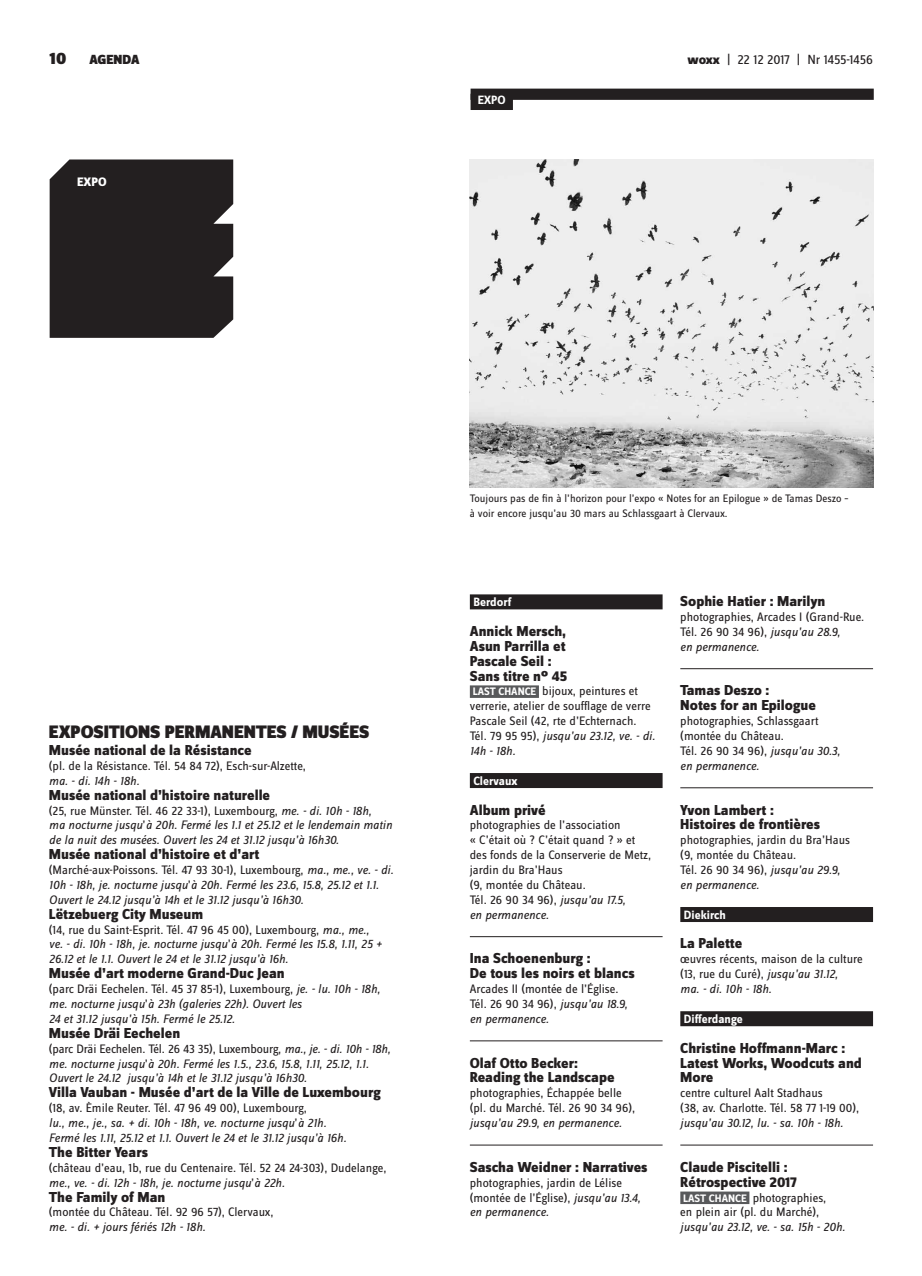
<style>
.page{position:relative;width:922px;height:1276px;background:#fff}
.page>*{position:absolute;margin:0;border:0;box-sizing:border-box;transform-origin:0 0}
.t1{font:900 18.75px "Zine Sans Dis";color:#231f20}
.t2{font:900 17.5px "Zine Sans Dis";color:#231f20}
.t3{font:800 15px/14.9px "Zine Sans Dis";color:#231f20}
.t4{font:13.75px "Zine Sans Dis";letter-spacing:-.015em;color:#231f20}
.t5{font:900 13.75px "Zine Sans Dis";color:#231f20}
.t6{font:12.75px/14.9px "Zine Sans Dis";color:#231f20}
.t7{font:italic 12.75px/14.9px "Zine Sans Dis";color:#231f20}
.t8{font:800 12.75px "Zine Sans Dis";color:#fff}
.t9{font:700 12.5px "Zine Sans Dis";color:#fff}
.t10{font:11.25px/14.9px "Zine Sans Dis";color:#231f20}
.s1{font-weight:800}
.s2{font-style:normal}
.s3{font-style:italic}
.s4{font-weight:700;font-size:11.25px;color:#fff}
</style>
<div class="page">
<div style="left:469px;top:594px;width:193px;height:15px;background:#231f20"></div>
<div style="left:469px;top:685px;width:70px;height:13px;background:#58595b"></div>
<div style="left:469px;top:773px;width:193px;height:15px;background:#231f20"></div>
<hr style="left:469px;top:936px;width:193px;height:1px;background:#231f20">
<hr style="left:469px;top:1040px;width:193px;height:1px;background:#231f20">
<hr style="left:469px;top:1144px;width:193px;height:1px;background:#231f20">
<hr style="left:680px;top:668px;width:192px;height:1px;background:#231f20">
<hr style="left:680px;top:787px;width:192px;height:1px;background:#231f20">
<div style="left:680px;top:907px;width:192px;height:15px;background:#231f20"></div>
<div style="left:680px;top:1011px;width:192px;height:15px;background:#231f20"></div>
<hr style="left:680px;top:1144px;width:192px;height:1px;background:#231f20">
<div style="left:680px;top:1191px;width:69px;height:13px;background:#58595b"></div>
<div style="left:50px;top:159px;width:183px;height:179px;background:#231f20"></div>
<div style="left:470px;top:89px;width:403px;height:11px;background:#231f20"></div>
<div style="left:470px;top:94px;width:43px;height:16px;background:#231f20"></div>
<img style="left:469px;top:159px;width:403px;height:328px">
<h2 class="t2" style="left:50px;top:49px;width:18px">10</h2>
<p class="t5" style="left:89px;top:53px;width:52px">AGENDA</p>
<p class="t4" style="left:687px;top:53px;width:187px"><span class="s1">woxx</span> | 22 12 2017 | Nr 1455-1456</p>
<p class="t8" style="left:77px;top:175px;width:31px">EXPO</p>
<p class="t9" style="left:477px;top:93px;width:30px">EXPO</p>
<h1 class="t1" style="left:49px;top:722px;width:174px">EXPOSITIONS PERMANEN</h1>
<h1 class="t1" style="left:256px;top:722px;width:113px">TES / MUSÉES</h1>
<p class="t3" style="left:49px;top:743px;width:204px">Musée national de la Résistance</p>
<p class="t6" style="left:49px;top:759px;width:258px">(pl. de la Résistance. Tél. 54 84 72), Esch-sur-Alzette,</p>
<p class="t7" style="left:49px;top:773px;width:92px">ma. - di. 14h - 18h.</p>
<p class="t3" style="left:49px;top:788px;width:223px">Musée national d’histoire naturelle</p>
<p class="t7" style="left:49px;top:803px;width:345px"><span class="s2">(25, rue Münster. Tél. 46 22 33-1), Luxembourg,</span> me. - di. 10h - 18h,<br>ma nocturne jusqu<span class="s2">’</span>à 20h. Fermé les 1.1 et 25.12 et le lendemain matin de la nuit des musées. Ouvert les 24 et 31.12 jusqu’à 16h30.</p>
<p class="t3" style="left:49px;top:847px;width:212px">Musée national d’histoire et d’art</p>
<p class="t7" style="left:49px;top:862px;width:346px"><span class="s2">(Marché-aux-Poissons. Tél. 47 93 30-1), Luxembourg,</span> ma., me., ve. - di.<br>10h - 18h, je. nocturne jusqu<span class="s2">’</span>à 20h. Fermé les 23.6, 15.8, 25.12 et 1.1.<br>Ouvert le 24.12 jusqu’à 14h et le 31.12 jusqu’à 16h30.</p>
<p class="t3" style="left:49px;top:907px;width:156px">Lëtzebuerg City Museum</p>
<p class="t7" style="left:49px;top:922px;width:334px"><span class="s2">(14, rue du Saint-Esprit. Tél. 47 96 45 00), Luxembourg,</span> ma., me., ve. - di. 10h - 18h, je. nocturne jusqu<span class="s2">’</span>à 20h. Fermé les 15.8, 1.11, 25 +<br>26.12 et le 1.1. Ouvert le 24 et le 31.12 jusqu’à 16h.</p>
<p class="t3" style="left:49px;top:966px;width:237px">Musée d’art moderne Grand-Duc Jean</p>
<p class="t7" style="left:49px;top:981px;width:333px"><span class="s2">(parc Dräi Eechelen. Tél. 45 37 85-1), Luxembourg,</span> je. - lu. 10h - 18h, me. nocturne jusqu<span class="s2">’</span>à 23h (galeries 22h). Ouvert les<br>24 et 31.12 jusqu’à 15h. Fermé le 25.12.</p>
<p class="t3" style="left:49px;top:1026px;width:133px">Musée Dräi Eechelen</p>
<p class="t7" style="left:49px;top:1041px;width:343px"><span class="s2">(parc Dräi Eechelen. Tél. 26 43 35), Luxembourg,</span> ma., je. - di. 10h - 18h, me. nocturne jusqu<span class="s2">’</span>à 20h. Fermé les 1.5., 23.6, 15.8, 1.11, 25.12, 1.1.<br>Ouvert le 24.12 jusqu’à 14h et le 31.12 jusqu’à 16h30.</p>
<p class="t3" style="left:49px;top:1086px;width:333px">Villa Vauban - Musée d’art de la Ville de Luxembourg</p>
<p class="t7" style="left:49px;top:1100px;width:299px"><span class="s2">(18, av. Èmile Reuter. Tél. 47 96 49 00), Luxembourg,<br></span>lu., me., je., sa. + di. 10h - 18h, ve. nocturne jusqu<span class="s2">’</span>à 21h.<br>Fermé les 1.11, 25.12 et 1.1. Ouvert le 24 et le 31.12 jusqu’à 16h.</p>
<p class="t3" style="left:49px;top:1145px;width:101px">The Bitter Years</p>
<p class="t6" style="left:49px;top:1161px;width:339px">(château d’eau, 1b, rue du Centenaire. Tél. 52 24 24-303), Dudelange, <span class="s3">me., ve. - di. 12h - 18h, je. nocturne jusqu</span>’<span class="s3">à 22h.</span></p>
<p class="t3" style="left:49px;top:1190px;width:118px">The Family of Man</p>
<p class="t6" style="left:49px;top:1205px;width:226px">(montée du Château. Tél. 92 96 57), Clervaux,</p>
<p class="t7" style="left:49px;top:1219px;width:158px">me. - di. + jours fériés 12h - 18h.</p>
<p class="t10" style="left:469px;top:491px;width:380px">Toujours pas de fin à l’horizon pour l’expo « Notes for an Epilogue » de Tamas Deszo – à voir encore jusqu’au 30 mars au Schlassgaart à Clervaux.</p>
<p class="t9" style="left:473px;top:595px;width:39px">Berdorf</p>
<p class="t3" style="left:469px;top:624px;width:99px">Annick Mersch,<br>Asun Parrilla et<br>Pascale Seil :<br>Sans titre n° 45</p>
<p class="t6" style="left:469px;top:684px;width:187px"><span class="s4">LAST CHANCE</span> bijoux, peintures et verrerie, atelier de soufflage de verre<br>Pascale Seil (42, rte d’Echternach.<br>Tél. 79 95 95), <span class="s3">jusqu’au 23.12, ve. - di.<br>14h - 18h.</span></p>
<p class="t9" style="left:473px;top:774px;width:45px">Clervaux</p>
<p class="t3" style="left:469px;top:803px;width:77px">Album privé</p>
<p class="t6" style="left:469px;top:818px;width:183px">photographies de l’association<br>« C’était où ? C’était quand ? » et des fonds de la Conserverie de Metz, jardin du Bra’Haus<br>(9, montée du Château.<br>Tél. 26 90 34 96), <span class="s3">jusqu’au 17.5,<br>en permanence.</span></p>
<p class="t3" style="left:469px;top:952px;width:166px">Ina Schoenenburg :<br>De tous les noirs et blancs</p>
<p class="t6" style="left:469px;top:982px;width:159px">Arcades II (montée de l’Église.<br>Tél. 26 90 34 96), <span class="s3">jusqu’au 18.9, en permanence.</span></p>
<p class="t3" style="left:469px;top:1056px;width:146px">Olaf Otto Becker:<br>Reading the Landscape</p>
<p class="t6" style="left:469px;top:1086px;width:167px">photographies, Échappée belle (pl. du Marché. Tél. 26 90 34 96),</p>
<p class="t7" style="left:469px;top:1115px;width:153px">jusqu’au 29.9, en permanence.</p>
<p class="t3" style="left:469px;top:1160px;width:179px">Sascha Weidner : Narratives</p>
<p class="t6" style="left:469px;top:1175px;width:172px">photographies, jardin de Lélise (montée de l’Église), <span class="s3">jusqu’au 13.4, en permanence.</span></p>
<p class="t3" style="left:680px;top:594px;width:146px">Sophie Hatier : Marilyn</p>
<p class="t6" style="left:680px;top:610px;width:185px">photographies, Arcades I (Grand-Rue.<br>Tél. 26 90 34 96), <span class="s3">jusqu’au 28.9,<br>en permanence.</span></p>
<p class="t3" style="left:680px;top:684px;width:137px">Tamas Deszo :<br>Notes for an Epilogue</p>
<p class="t6" style="left:680px;top:714px;width:161px">photographies, Schlassgaart (montée du Château.<br>Tél. 26 90 34 96), <span class="s3">jusqu’au 30.3, en permanence.</span></p>
<p class="t3" style="left:680px;top:803px;width:141px">Yvon Lambert :<br>Histoires de frontières</p>
<p class="t6" style="left:680px;top:833px;width:171px">photographies, jardin du Bra’Haus (9, montée du Château.<br>Tél. 26 90 34 96), <span class="s3">jusqu’au 29.9, en permanence.</span></p>
<p class="t9" style="left:683px;top:908px;width:43px">Diekirch</p>
<p class="t3" style="left:680px;top:937px;width:63px">La Palette</p>
<p class="t6" style="left:680px;top:952px;width:184px">œuvres récents, maison de la culture (13, rue du Curé), <span class="s3">jusqu’au 31.12,<br>ma. - di. 10h - 18h.</span></p>
<p class="t9" style="left:683px;top:1012px;width:60px">Differdange</p>
<p class="t3" style="left:680px;top:1041px;width:183px">Christine Hoffmann-Marc :<br>Latest Works, Woodcuts and<br>More</p>
<p class="t6" style="left:680px;top:1086px;width:180px">centre culturel Aalt Stadhaus<br>(38, av. Charlotte. Tél. 58 77 1-19 00),</p>
<p class="t7" style="left:680px;top:1115px;width:164px">jusqu’au 30.12, lu. - sa. 10h - 18h.</p>
<p class="t3" style="left:680px;top:1160px;width:118px">Claude Piscitelli :<br>Rétrospective 2017</p>
<p class="t6" style="left:680px;top:1190px;width:147px"><span class="s4">LAST CHANCE</span> photographies, en plein air (pl. du Marché),</p>
<p class="t7" style="left:680px;top:1219px;width:166px">jusqu’au 23.12, ve. - sa. 15h - 20h.</p>
</div>
